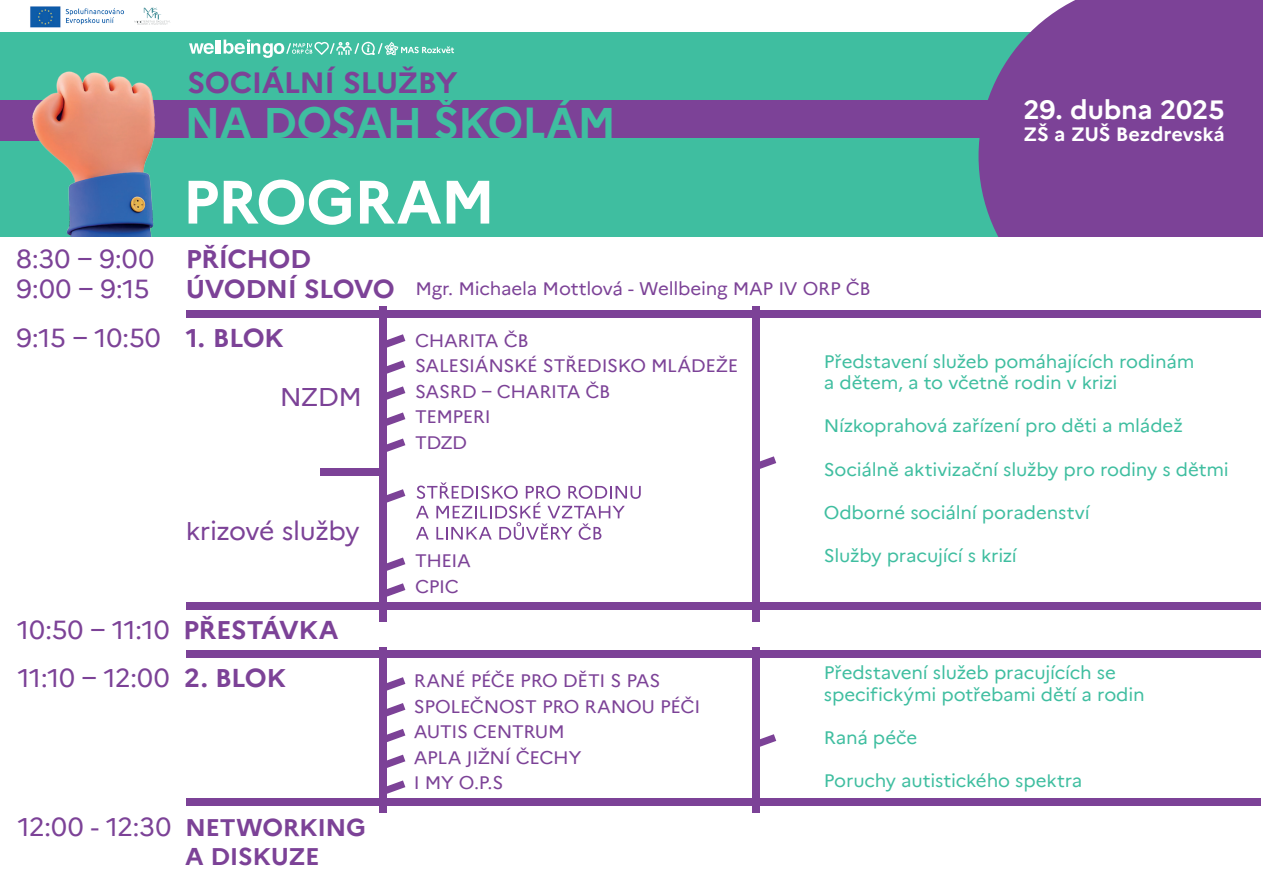
<style>
.page{position:relative;width:1263px;height:893px;background:#fff}
.page>*{position:absolute;margin:0;border:0;box-sizing:border-box;transform-origin:0 0}
.t1{font:700 61.05px "Marianne";letter-spacing:-.02em;color:#fff}
.t2{font:700 42.75px "Marianne";letter-spacing:-.02em;color:#3fbea0}
.t3{font:700 29.25px "Marianne";letter-spacing:-.02em;color:#7c4297;scale:1.04 1}
.t4{font:700 25.95px "Marianne";letter-spacing:-.005em;color:#fff;scale:1.04 1}
.t5{font:25.5px/30.6px "Marianne";letter-spacing:-.015em;color:#7c4297;scale:1.04 1}
.t6{font:700 25.5px/30.6px "Marianne";letter-spacing:-.02em;color:#7c4297;scale:1.04 1}
.t7{font:700 24px/28.8px "Marianne";letter-spacing:-.015em;color:#7c4297;scale:1.04 1}
.t8{font:700 19.2px "Marianne";letter-spacing:-.01em;color:#fff;scale:1.04 1}
.t9{font:18px/21.6px "Marianne";letter-spacing:-.01em;color:#3fbea0;scale:1.04 1}
.t10{font:18px/25.5px "Marianne";letter-spacing:-.02em;color:#7c4297;scale:1.04 1}
.s1{font-weight:700}
</style>
<div class="page">
<svg style="left:416px;top:482px;width:225px;height:58px"></svg>
<div style="left:0;top:0;width:1210px;height:236px;background:#3fbea0"></div>
<svg style="left:189px;top:40px;width:28px;height:14px"></svg>
<hr style="left:218px;top:40px;width:3px;height:14px;background:#fff">
<svg style="left:224px;top:39px;width:230px;height:19px"></svg>
<div style="left:0;top:0;width:1130px;height:32px;background:#fff"></div>
<img style="left:30px;top:6px;width:94px;height:22px">
<svg style="left:135px;top:8px;width:35px;height:17px"></svg>
<svg style="left:978px;top:0;width:285px;height:236px;background:#7e4d9a"></svg>
<div style="left:116px;top:100px;width:884px;height:38px;background:#7c4297"></div>
<img style="left:0;top:71px;width:155px;height:165px">
<div style="left:186px;top:310px;width:1074px;height:7px;background:#7c4297"></div>
<div style="left:379px;top:306px;width:8px;height:316px;background:#7c4297"></div>
<svg style="left:387px;top:334px;width:18px;height:14px"></svg>
<svg style="left:759px;top:456px;width:17px;height:15px"></svg>
<svg style="left:759px;top:734px;width:17px;height:15px"></svg>
<svg style="left:387px;top:360px;width:18px;height:14px"></svg>
<svg style="left:387px;top:386px;width:18px;height:14px"></svg>
<svg style="left:387px;top:412px;width:18px;height:14px"></svg>
<svg style="left:387px;top:438px;width:18px;height:14px"></svg>
<div style="left:321px;top:468px;width:63px;height:7px;background:#7c4297"></div>
<svg style="left:387px;top:489px;width:18px;height:14px"></svg>
<svg style="left:387px;top:557px;width:18px;height:14px"></svg>
<svg style="left:387px;top:677px;width:18px;height:14px"></svg>
<svg style="left:387px;top:703px;width:18px;height:14px"></svg>
<svg style="left:387px;top:729px;width:18px;height:13px"></svg>
<svg style="left:387px;top:755px;width:18px;height:13px"></svg>
<svg style="left:387px;top:780px;width:18px;height:14px"></svg>
<svg style="left:387px;top:583px;width:18px;height:14px"></svg>
<div style="left:752px;top:306px;width:7px;height:316px;background:#7c4297"></div>
<div style="left:186px;top:651px;width:1074px;height:7px;background:#7c4297"></div>
<div style="left:186px;top:798px;width:1074px;height:7px;background:#7c4297"></div>
<div style="left:379px;top:647px;width:8px;height:165px;background:#7c4297"></div>
<div style="left:752px;top:647px;width:7px;height:165px;background:#7c4297"></div>
<div style="left:186px;top:602px;width:1074px;height:7px;background:#7c4297"></div>
<h3 class="t3" style="left:187px;top:65px;width:261px">SOCIÁLNÍ SLUŽBY</h3>
<h2 class="t2" style="left:185px;top:97px;width:433px">NA DOSAH ŠKOLÁM</h2>
<h1 class="t1" style="left:182px;top:165px;width:315px">PROGRAM</h1>
<h3 class="t5" style="left:16px;top:243px;width:134px">8:30 – 9:00<br>9:00 – 9:15</h3>
<h3 class="t6" style="left:186px;top:243px;width:202px">PŘÍCHOD<br>ÚVODNÍ SLOVO</h3>
<p class="t10" style="left:415px;top:276px;width:439px">Mgr. Michaela Mottlová - Wellbeing MAP IV ORP ČB</p>
<h3 class="t4" style="left:1023px;top:94px;width:195px">29. dubna 2025</h3>
<p class="t8" style="left:1023px;top:123px;width:195px">ZŠ a ZUŠ Bezdrevská</p>
<h3 class="t5" style="left:16px;top:322px;width:259px">9:15 – 10:50 <span class="s1">1. BLOK</span></h3>
<h3 class="t5" style="left:280px;top:382px;width:81px">NZDM</h3>
<h3 class="t5" style="left:186px;top:515px;width:169px">krizové služby</h3>
<h3 class="t5" style="left:17px;top:606px;width:310px;line-height:48.4px">10:50 – 11:10 <span class="s1">PŘESTÁVKA<br></span>11:10 – 12:00</h3>
<h3 class="t6" style="left:184px;top:663px;width:100px">2. BLOK</h3>
<h3 class="t5" style="left:18px;top:812px;width:149px">12:00 - 12:30</h3>
<h3 class="t7" style="left:185px;top:813px;width:175px">NETWORKING<br>A DISKUZE</h3>
<p class="t10" style="left:415px;top:328px;width:312px">CHARITA ČB<br>SALESIÁNSKÉ STŘEDISKO MLÁDEŽE<br>SASRD – CHARITA ČB<br>TEMPERI<br>TDZD</p>
<p class="t10" style="left:415px;top:548px;width:55px">THEIA<br>CPIC</p>
<p class="t10" style="left:414px;top:668px;width:277px">RANÉ PÉČE PRO DĚTI S PAS<br>SPOLEČNOST PRO RANOU PÉČI<br>AUTIS CENTRUM<br>APLA JIŽNÍ ČECHY<br>I MY O.P.S</p>
<p class="t9" style="left:824px;top:350px;width:358px">Představení služeb pomáhajících rodinám a dětem, a to včetně rodin v krizi</p>
<p class="t9" style="left:824px;top:415px;width:347px">Nízkoprahová zařízení pro děti a mládež</p>
<p class="t9" style="left:824px;top:458px;width:391px">Sociálně aktivizační služby pro rodiny s dětmi</p>
<p class="t9" style="left:824px;top:501px;width:257px">Odborné sociální poradenství</p>
<p class="t9" style="left:824px;top:545px;width:187px">Služby pracující s krizí</p>
<p class="t9" style="left:824px;top:662px;width:310px">Představení služeb pracujících se specifickými potřebami dětí a rodin</p>
<p class="t9" style="left:824px;top:727px;width:91px">Raná péče</p>
<p class="t9" style="left:824px;top:770px;width:250px">Poruchy autistického spektra</p>
</div>
